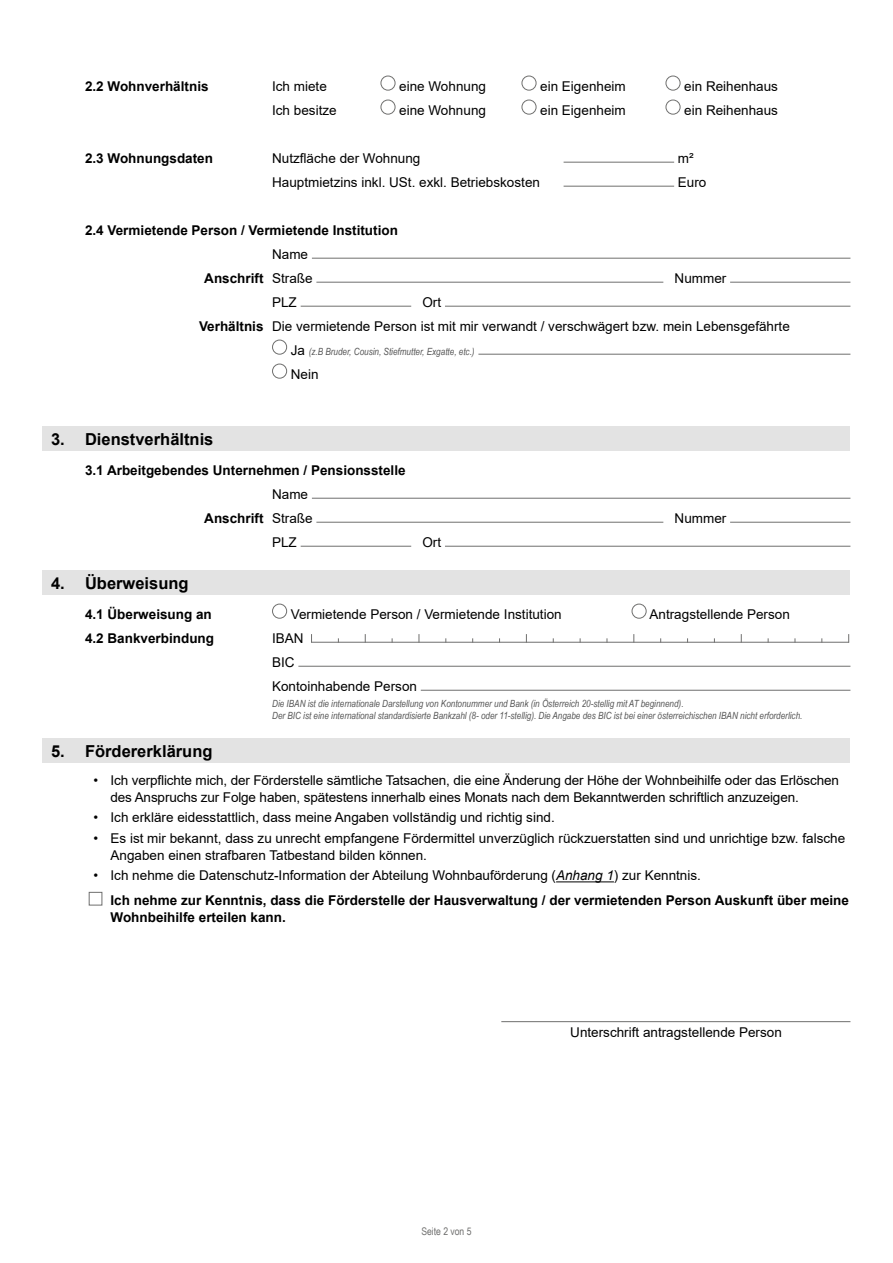
<style>
.page{position:relative;width:893px;height:1263px;background:#fff}
.page>*{position:absolute;margin:0;border:0;box-sizing:border-box;transform-origin:0 0}
.Formularabschnitt_H2{font:700 16.5px "Arial";color:#000}
.Formularabschnitt_P_Text_-_Unterebene{font:13.5px/16.5px "Arial";color:#000}
.Formularabschnitt_P_Text{font:13.5px/24px "Arial";color:#000}
.Formularabschnitt_P_Text-2{font:700 13.5px/24px "Arial";color:#000}
.Formular_Abschluss_P_Text_-_OHNE_Grundli{font:700 13.5px/16.5px "Arial";color:#000}
.Formularabschnitt_P_Text_-_Unterebene-2{font:700 13.5px "Arial";color:#000}
.Formularabschnitt_P_Datum_Unterschrift{font:13.5px "Arial";color:#000}
.t1{font:10.5px "Arial Narrow";color:#6f6f6e}
.Formularabschnitt_P_Text-3{font:italic 9.9px/11.9px "Arial Narrow";color:#565656}
.Formularabschnitt_P_Text_-_Unterebene-3{font:italic 9.9px "Arial Narrow";color:#565656}
.s1{font-weight:400}
.s2{font-weight:700}
.s3{font-family:"Arial";font-style:normal;font-size:13.5px;color:#000}
.s4{font-style:italic}
</style>
<div class="page">
<div style="left:43px;top:571px;width:807px;height:24px;background:#e3e3e3"></div>
<div style="left:272px;top:604px;width:15px;height:15px;border:1px solid #6f6f6e;border-radius:50%"></div>
<div style="left:632px;top:604px;width:14px;height:15px;border:1px solid #6f6f6e;border-radius:50%"></div>
<hr style="left:311px;top:642px;width:538px;height:1px;background:#6f6f6e">
<hr style="left:298px;top:666px;width:552px;height:1px;background:#6f6f6e">
<hr style="left:421px;top:690px;width:429px;height:1px;background:#6f6f6e">
<div style="left:43px;top:427px;width:807px;height:24px;background:#e3e3e3"></div>
<hr style="left:312px;top:498px;width:538px;height:1px;background:#6f6f6e">
<hr style="left:316px;top:522px;width:347px;height:1px;background:#6f6f6e">
<hr style="left:730px;top:522px;width:120px;height:1px;background:#6f6f6e">
<hr style="left:301px;top:546px;width:110px;height:1px;background:#6f6f6e">
<hr style="left:445px;top:546px;width:405px;height:1px;background:#6f6f6e">
<div style="left:381px;top:76px;width:14px;height:15px;border:1px solid #6f6f6e;border-radius:50%"></div>
<div style="left:522px;top:76px;width:14px;height:15px;border:1px solid #6f6f6e;border-radius:50%"></div>
<div style="left:666px;top:76px;width:14px;height:15px;border:1px solid #6f6f6e;border-radius:50%"></div>
<div style="left:381px;top:100px;width:14px;height:15px;border:1px solid #6f6f6e;border-radius:50%"></div>
<div style="left:522px;top:100px;width:14px;height:15px;border:1px solid #6f6f6e;border-radius:50%"></div>
<div style="left:666px;top:100px;width:14px;height:15px;border:1px solid #6f6f6e;border-radius:50%"></div>
<hr style="left:564px;top:162px;width:110px;height:1px;background:#6f6f6e">
<hr style="left:564px;top:186px;width:110px;height:1px;background:#6f6f6e">
<hr style="left:312px;top:258px;width:538px;height:1px;background:#6f6f6e">
<hr style="left:316px;top:282px;width:347px;height:1px;background:#6f6f6e">
<hr style="left:730px;top:282px;width:120px;height:1px;background:#6f6f6e">
<hr style="left:301px;top:306px;width:110px;height:1px;background:#6f6f6e">
<hr style="left:445px;top:306px;width:405px;height:1px;background:#6f6f6e">
<div style="left:272px;top:340px;width:15px;height:15px;border:1px solid #6f6f6e;border-radius:50%"></div>
<hr style="left:478px;top:354px;width:372px;height:1px;background:#6f6f6e">
<div style="left:272px;top:364px;width:15px;height:15px;border:1px solid #6f6f6e;border-radius:50%"></div>
<hr style="left:556px;top:881px;width:58px;height:1px;background:#000">
<div style="left:89px;top:892px;width:13px;height:13px;border:1px solid #6f6f6e"></div>
<hr style="left:501px;top:1021px;width:349px;height:1px;background:#6f6f6e">
<div style="left:43px;top:739px;width:807px;height:24px;background:#e3e3e3"></div>
<p class="Formularabschnitt_P_Text_-_Unterebene-2" style="left:85px;top:76px;width:125px">2.2 Wohnverhältnis</p>
<p class="Formularabschnitt_P_Text_-_Unterebene" style="left:272px;top:77px;width:56px">Ich miete</p>
<p class="Formularabschnitt_P_Text_-_Unterebene" style="left:399px;top:77px;width:88px">eine Wohnung</p>
<p class="Formularabschnitt_P_Text_-_Unterebene" style="left:540px;top:77px;width:87px">ein Eigenheim</p>
<p class="Formularabschnitt_P_Text_-_Unterebene" style="left:684px;top:77px;width:95px">ein Reihenhaus</p>
<p class="Formularabschnitt_P_Text_-_Unterebene" style="left:272px;top:101px;width:66px">Ich besitze</p>
<p class="Formularabschnitt_P_Text_-_Unterebene" style="left:399px;top:101px;width:88px">eine Wohnung</p>
<p class="Formularabschnitt_P_Text_-_Unterebene" style="left:540px;top:101px;width:87px">ein Eigenheim</p>
<p class="Formularabschnitt_P_Text_-_Unterebene" style="left:684px;top:101px;width:95px">ein Reihenhaus</p>
<p class="Formularabschnitt_P_Text-2" style="left:85px;top:146px;width:130px">2.3 Wohnungsdaten</p>
<p class="Formularabschnitt_P_Text" style="left:272px;top:146px;width:150px">Nutzfläche der Wohnung</p>
<p class="Formularabschnitt_P_Text" style="left:678px;top:146px;width:17px">m²</p>
<p class="Formularabschnitt_P_Text" style="left:272px;top:170px;width:269px">Hauptmietzins inkl. USt. exkl. Betriebskosten</p>
<p class="Formularabschnitt_P_Text" style="left:678px;top:170px;width:30px">Euro</p>
<p class="Formularabschnitt_P_Text-2" style="left:272px;top:218px;width:127px;text-indent:-187px">2.4 Vermietende Person / Vermietende Institution<br><span class="s1">Name</span></p>
<p class="Formularabschnitt_P_Text_-_Unterebene-2" style="left:204px;top:268px;width:110px">Anschrift <span class="s1">Straße</span></p>
<p class="Formularabschnitt_P_Text_-_Unterebene" style="left:675px;top:269px;width:53px">Nummer</p>
<p class="Formularabschnitt_P_Text_-_Unterebene" style="left:272px;top:293px;width:26px">PLZ</p>
<p class="Formularabschnitt_P_Text_-_Unterebene" style="left:422px;top:293px;width:20px">Ort</p>
<p class="Formularabschnitt_P_Text_-_Unterebene" style="left:199px;top:317px;width:592px"><span class="s2">Verhältnis</span> Die vermietende Person ist mit mir verwandt / verschwägert bzw. mein Lebensgefährte</p>
<p class="Formularabschnitt_P_Text_-_Unterebene-3" style="left:291px;top:344px;width:185px"><span class="s3">Ja</span> (z.B Bruder, Cousin, Stiefmutter, Exgatte, etc.)</p>
<p class="Formularabschnitt_P_Text_-_Unterebene" style="left:291px;top:365px;width:29px">Nein</p>
<h2 class="Formularabschnitt_H2" style="left:51px;top:427px;width:164px">3. Dienstverhältnis</h2>
<p class="Formularabschnitt_P_Text-2" style="left:272px;top:458px;width:135px;text-indent:-187px">3.1 Arbeitgebendes Unternehmen / Pensionsstelle<br><span class="s1">Name</span></p>
<p class="Formularabschnitt_P_Text_-_Unterebene-2" style="left:204px;top:508px;width:110px">Anschrift <span class="s1">Straße</span></p>
<p class="Formularabschnitt_P_Text_-_Unterebene" style="left:675px;top:509px;width:53px">Nummer</p>
<p class="Formularabschnitt_P_Text_-_Unterebene" style="left:272px;top:533px;width:26px">PLZ</p>
<p class="Formularabschnitt_P_Text_-_Unterebene" style="left:422px;top:533px;width:20px">Ort</p>
<h2 class="Formularabschnitt_H2" style="left:51px;top:571px;width:139px">4. Überweisung</h2>
<p class="Formularabschnitt_P_Text-2" style="left:85px;top:602px;width:128px">4.1 Überweisung an</p>
<p class="Formularabschnitt_P_Text" style="left:291px;top:602px;width:272px">Vermietende Person / Vermietende Institution</p>
<p class="Formularabschnitt_P_Text" style="left:649px;top:602px;width:142px">Antragstellende Person</p>
<p class="Formularabschnitt_P_Text-2" style="left:85px;top:626px;width:131px">4.2 Bankverbindung</p>
<p class="Formularabschnitt_P_Text" style="left:272px;top:626px;width:146px">IBAN<br>BIC<br>Kontoinhabende Person</p>
<p class="Formularabschnitt_P_Text-3" style="left:272px;top:697px;width:532px">Die IBAN ist die internationale Darstellung von Kontonummer und Bank (in Österreich 20-stellig mit AT beginnend).<br>Der BIC ist eine international standardisierte Bankzahl (8- oder 11-stellig). Die Angabe des BIC ist bei einer österreichischen IBAN nicht erforderlich.</p>
<h2 class="Formularabschnitt_H2" style="left:51px;top:739px;width:163px">5. Fördererklärung</h2>
<p class="Formularabschnitt_P_Text_-_Unterebene" style="left:111px;top:772px;width:730px;text-indent:-17px">• Ich verpflichte mich, der Förderstelle sämtliche Tatsachen, die eine Änderung der Höhe der Wohnbeihilfe oder das Erlöschen des Anspruchs zur Folge haben, spätestens innerhalb eines Monats nach dem Bekanntwerden schriftlich anzuzeigen.</p>
<p class="Formularabschnitt_P_Text_-_Unterebene" style="left:94px;top:809px;width:463px">• Ich erkläre eidesstattlich, dass meine Angaben vollständig und richtig sind.</p>
<p class="Formularabschnitt_P_Text_-_Unterebene" style="left:111px;top:830px;width:736px;text-indent:-17px">• Es ist mir bekannt, dass zu unrecht empfangene Fördermittel unverzüglich rückzuerstatten sind und unrichtige bzw. falsche<br>Angaben einen strafbaren Tatbestand bilden können.</p>
<p class="Formularabschnitt_P_Text_-_Unterebene" style="left:94px;top:867px;width:609px">• Ich nehme die Datenschutz-Information der Abteilung Wohnbauförderung (<span class="s4">Anhang 1</span>) zur Kenntnis.</p>
<p class="Formular_Abschluss_P_Text_-_OHNE_Grundli" style="left:111px;top:893px;width:740px">Ich nehme zur Kenntnis, dass die Förderstelle der Hausverwaltung / der vermietenden Person Auskunft über meine<br>Wohnbeihilfe erteilen kann.</p>
<p class="t1" style="left:421px;top:1223px;width:52px">Seite 2 von 5</p>
<p class="Formularabschnitt_P_Datum_Unterschrift" style="left:570px;top:1023px;width:213px">Unterschrift antragstellende Person</p>
</div>
